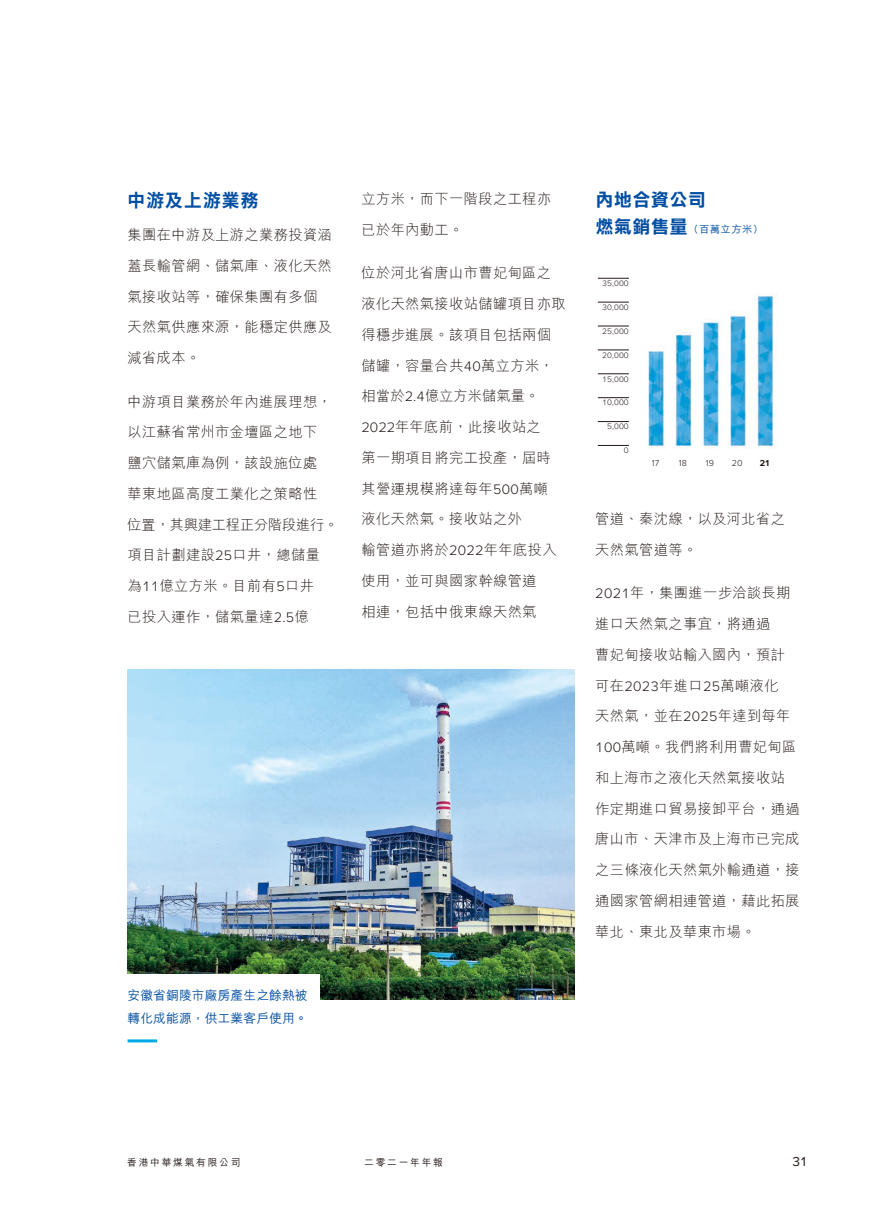
<style>
.page{position:relative;width:893px;height:1212px;background:#fff}
.page>*{position:absolute;margin:0;border:0;box-sizing:border-box;transform-origin:0 0}
.t1{font:700 18px "Noto Sans HK";letter-spacing:.07em;color:#004ea2}
.t2{font:18px "DF Li Hei HK W7";letter-spacing:.05em;color:#004ea2}
.t3{font:300 14.25px/30.8px "M Hei HK";letter-spacing:.025em;color:#231916}
.t4{font:13.5px "Proxima Nova";color:#231916}
.t5{font:500 12.75px/22.5px "M Hei HK";letter-spacing:.01em;color:#004ea2}
.t6{font:500 10.05px "M Hei HK";letter-spacing:.025em;color:#004ea2;scale:1.05 1}
.t7{font:500 9.75px "M Hei HK";letter-spacing:.18em;color:#231916}
.t8{font:300 9px "Proxima Nova";letter-spacing:.01em;color:#231916}
.t9{font:700 9px "Proxima Nova";color:#231916}
.t10{font:300 8.25px "Proxima Nova";letter-spacing:.01em;color:#231916}
.s1{font-family:"Proxima Nova"}
.s2{font-family:"DF Li Hei HK W7";font-weight:400;font-size:18px}
</style>
<div class="page">
<img style="left:127px;top:277px;width:650px;height:723px">
<img style="left:128px;top:670px;width:446px;height:329px">
<hr style="left:598px;top:278px;width:31px;height:1px;background:#231916">
<hr style="left:598px;top:302px;width:31px;height:1px;background:#231916">
<hr style="left:598px;top:350px;width:31px;height:1px;background:#231916">
<hr style="left:598px;top:326px;width:31px;height:1px;background:#231916">
<hr style="left:598px;top:373px;width:31px;height:1px;background:#231916">
<hr style="left:598px;top:397px;width:31px;height:1px;background:#231916">
<hr style="left:598px;top:421px;width:31px;height:1px;background:#231916">
<hr style="left:598px;top:445px;width:31px;height:1px;background:#231916">
<div style="left:113px;top:974px;width:207px;height:83px;background:#fff"></div>
<hr style="left:128px;top:1039px;width:29px;height:3px;background:#00a9e5">
<p class="t1" style="left:128px;top:190px;width:132px">中游及上游業務</p>
<p class="t3" style="left:128px;top:219px;width:206px">集團在中游及上游之業務投資涵蓋長輸管網、儲氣庫、液化天然氣接收站等，確保集團有多個天然氣供應來源，能穩定供應及減省成本。</p>
<p class="t3" style="left:128px;top:386px;width:212px">中游項目業務於年內進展理想，以江蘇省常州市金壇區之地下<br>鹽穴儲氣庫為例，該設施位處<br>華東地區高度工業化之策略性<br>位置，其興建工程正分階段進行。項目計劃建設<span class="s1">25</span>口井，總儲量為<span class="s1">11</span>億立方米。目前有<span class="s1">5</span>口井<br>已投入運作，儲氣量達<span class="s1">2.5</span>億</p>
<p class="t3" style="left:361px;top:183px;width:191px">立方米，而下一階段之工程亦已於年內動工。</p>
<p class="t3" style="left:361px;top:258px;width:206px">位於河北省唐山市曹妃甸區之液化天然氣接收站儲罐項目亦取得穩步進展。該項目包括兩個儲罐，容量合共<span class="s1">40</span>萬立方米，相當於<span class="s1">2.4</span>億立方米儲氣量。<br><span class="s1">2022</span>年年底前，此接收站之<br>第一期項目將完工投產，屆時其營運規模將達每年<span class="s1">500</span>萬噸<br>液化天然氣。接收站之外<br>輸管道亦將於<span class="s1">2022</span>年年底投入使用，並可與國家幹線管道<br>相連，包括中俄東線天然氣</p>
<p class="t5" style="left:128px;top:983px;width:182px">安徽省銅陵市廠房產生之餘熱被轉化成能源，供工業客戶使用。</p>
<p class="t2" style="left:596px;top:190px;width:112px">內地合資公司</p>
<p class="t6" style="left:596px;top:222px;width:161px"><span class="s2">燃氣銷售量</span>（百萬立方米）</p>
<p class="t10" style="left:602px;top:277px;width:28px">35,000</p>
<p class="t10" style="left:602px;top:301px;width:28px">30,000</p>
<p class="t10" style="left:602px;top:325px;width:28px">25,000</p>
<p class="t10" style="left:602px;top:349px;width:28px">20,000</p>
<p class="t10" style="left:602px;top:373px;width:28px">15,000</p>
<p class="t10" style="left:602px;top:397px;width:28px">10,000</p>
<p class="t10" style="left:607px;top:420px;width:23px">5,000</p>
<p class="t10" style="left:624px;top:444px;width:6px">0</p>
<p class="t8" style="left:652px;top:457px;width:9px">17</p>
<p class="t8" style="left:679px;top:457px;width:10px">18</p>
<p class="t8" style="left:706px;top:457px;width:10px">19</p>
<p class="t8" style="left:732px;top:457px;width:12px">20</p>
<p class="t9" style="left:760px;top:457px;width:11px">21</p>
<p class="t3" style="left:595px;top:503px;width:191px">管道、秦沈線，以及河北省之天然氣管道等。</p>
<p class="t3" style="left:595px;top:578px;width:206px"><span class="s1">2021</span>年，集團進一步洽談長期進口天然氣之事宜，將通過<br>曹妃甸接收站輸入國內，預計可在<span class="s1">2023</span>年進口<span class="s1">25</span>萬噸液化<br>天然氣，並在<span class="s1">2025</span>年達到每年<br><span class="s1">100</span>萬噸。我們將利用曹妃甸區和上海市之液化天然氣接收站作定期進口貿易接卸平台，通過唐山市、天津市及上海市已完成之三條液化天然氣外輸通道，接通國家管網相連管道，藉此拓展華北、東北及華東市場。</p>
<p class="t7" style="left:127px;top:1156px;width:115px">香港中華煤氣有限公司</p>
<p class="t7" style="left:364px;top:1156px;width:80px">二零二一年年報</p>
<p class="t4" style="left:792px;top:1151px;width:17px">31</p>
</div>
